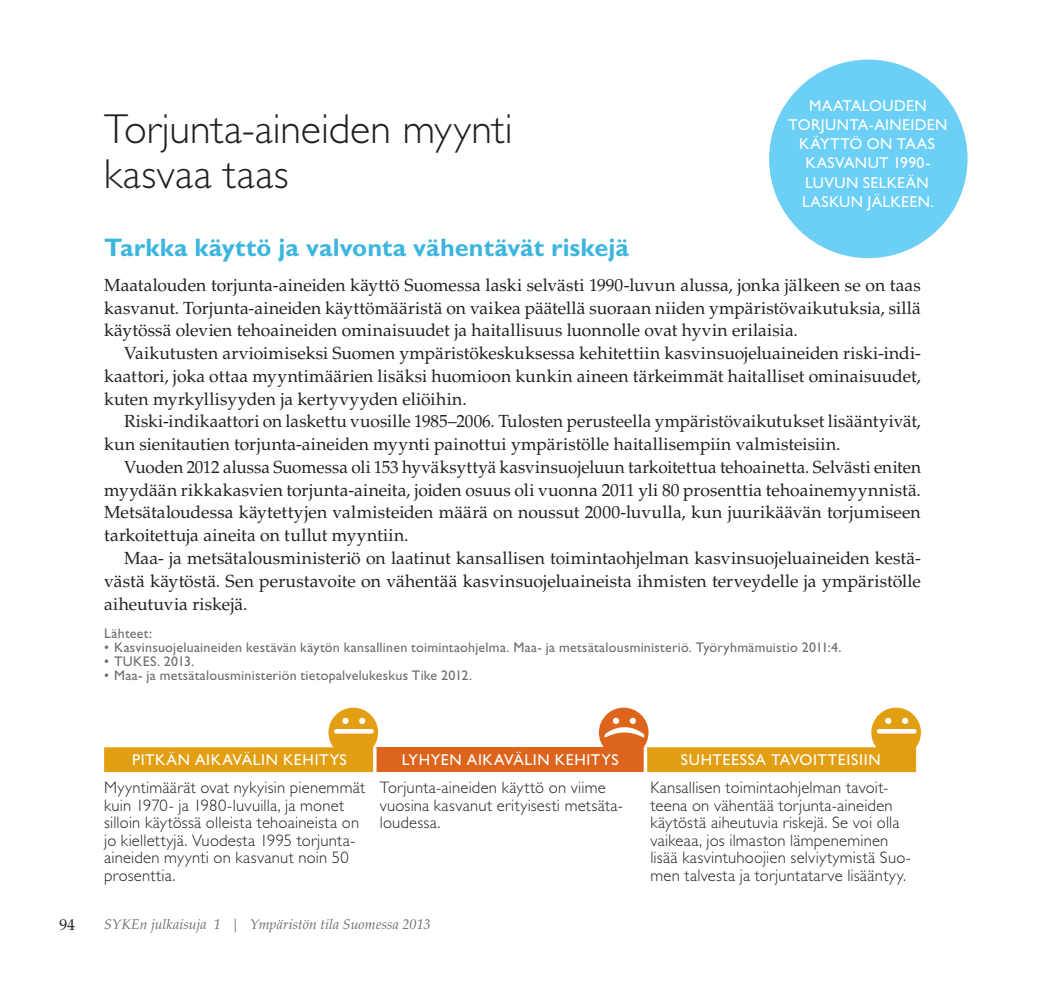
<style>
.page{position:relative;width:1042px;height:993px;background:#fff}
.page>*{position:absolute;margin:0;border:0;box-sizing:border-box;transform-origin:0 0}
._1__otsikko_MUSTA{font:300 42px/45.5px "Gill Sans Std";color:#231f20}
._2__otsikkotaso_VÄRI{font:700 25.38px "Gill Sans Std";letter-spacing:.005em;color:#3cb6df}
.Leipä_sis{font:17.5px/22.8px "Palatino LT Std";letter-spacing:.005em;color:#231f20;text-align:justify}
.Leipä_1__kpl{font:17.5px/22.8px "Palatino LT Std";color:#231f20;text-align:justify}
.Kehitys-boxit{font:300 16.62px/17.5px "Gill Sans Std";letter-spacing:.015em;color:#231f20}
.ÄLÄYS-teksti{font:15.75px/19.2px "Gill Sans Std";letter-spacing:.02em;color:#fff;text-align:center}
.Ingressi_VÄRI{font:15.75px "Gill Sans Std";letter-spacing:.04em;color:#fff}
.t1{font:15.75px "Palatino LT Std";color:#231f20}
.Lähteet_otsikko{font:14px "Gill Sans Std";letter-spacing:.015em;color:#6c6d70}
.t2{font:italic 14px "Palatino LT Std";letter-spacing:.005em;color:#6c6d70}
</style>
<div class="page">
<div style="left:599px;top:707px;width:49px;height:50px;background:#dc641c;border-radius:50%"></div>
<svg style="left:604px;top:717px;width:40px;height:20px"></svg>
<div style="left:871px;top:707px;width:50px;height:50px;background:#e39f13;border-radius:50%"></div>
<svg style="left:877px;top:717px;width:39px;height:16px"></svg>
<div style="left:328px;top:707px;width:50px;height:50px;background:#e39f13;border-radius:50%"></div>
<svg style="left:334px;top:717px;width:40px;height:16px"></svg>
<div style="left:104px;top:747px;width:812px;height:24px;background:#e39f13"></div>
<div style="left:375px;top:747px;width:270px;height:24px;background:#dc641c"></div>
<hr style="left:373px;top:747px;width:3px;height:24px;background:#fff">
<hr style="left:644px;top:747px;width:3px;height:24px;background:#fff">
<div style="left:769px;top:60px;width:198px;height:198px;background:#6bcff6;border-radius:50%"></div>
<p class="_1__otsikko_MUSTA" style="left:104px;top:106px;width:410px">Torjunta-aineiden myynti kasvaa taas</p>
<p class="_2__otsikkotaso_VÄRI" style="left:104px;top:232px;width:526px">Tarkka käyttö ja valvonta vähentävät riskejä</p>
<p class="ÄLÄYS-teksti" style="left:788px;top:96px;width:160px">MAATALOUDEN<br>TORJUNTA-AINEIDEN<br>KÄYTTÖ ON TAAS<br>KASVANUT 1990-<br>LUVUN SELKEÄN<br>LASKUN JÄLKEEN.</p>
<p class="Leipä_1__kpl" style="left:104px;top:273px;width:818px">Maatalouden torjunta-aineiden käyttö Suomessa laski selvästi 1990-luvun alussa, jonka jälkeen se on taas kasvanut. Torjunta-aineiden käyttömääristä on vaikea päätellä suoraan niiden ympäristövaikutuksia, sillä käytössä olevien tehoaineiden ominaisuudet ja haitallisuus luonnolle ovat hyvin erilaisia.</p>
<p class="Leipä_sis" style="left:104px;top:342px;width:818px;text-indent:20px">Vaikutusten arvioimiseksi Suomen ympäristökeskuksessa kehitettiin kasvinsuojeluaineiden riski-indi&shy;kaattori, joka ottaa myyntimäärien lisäksi huomioon kunkin aineen tärkeimmät haitalliset ominaisuudet, kuten myrkyllisyyden ja kertyvyyden eliöihin.</p>
<p class="Leipä_sis" style="left:104px;top:410px;width:818px;text-indent:20px">Riski-indikaattori on laskettu vuosille 1985–2006. Tulosten perusteella ympäristövaikutukset lisääntyivät, kun sienitautien torjunta-aineiden myynti painottui ympäristölle haitallisempiin valmisteisiin.</p>
<p class="Leipä_sis" style="left:104px;top:455px;width:818px;text-indent:20px">Vuoden 2012 alussa Suomessa oli 153 hyväksyttyä kasvinsuojeluun tarkoitettua tehoainetta. Selvästi eniten myydään rikkakasvien torjunta-aineita, joiden osuus oli vuonna 2011 yli 80 prosenttia tehoainemyynnistä.<br>Metsätaloudessa käytettyjen valmisteiden määrä on noussut 2000-luvulla, kun juurikäävän torjumiseen tarkoitettuja aineita on tullut myyntiin.</p>
<p class="Leipä_sis" style="left:104px;top:546px;width:818px;text-indent:20px">Maa- ja metsätalousministeriö on laatinut kansallisen toimintaohjelman kasvinsuojeluaineiden kestä&shy;västä käytöstä. Sen perustavoite on vähentää kasvinsuojeluaineista ihmisten terveydelle ja ympäristölle aiheutuvia riskejä.</p>
<p class="Lähteet_otsikko" style="left:104px;top:625px;width:49px">Lähteet:</p>
<p class="Lähteet_otsikko" style="left:104px;top:639px;width:739px">• Kasvinsuojeluaineiden kestävän käytön kansallinen toimintaohjelma. Maa- ja metsätalousministeriö. Työryhmämuistio 2011:4.</p>
<p class="Lähteet_otsikko" style="left:104px;top:653px;width:92px">• TUKES. 2013.</p>
<p class="Lähteet_otsikko" style="left:104px;top:667px;width:370px">• Maa- ja metsätalousministeriön tietopalvelukeskus Tike 2012.</p>
<p class="Ingressi_VÄRI" style="left:132px;top:750px;width:216px">PITKÄN AIKAVÄLIN KEHITYS</p>
<p class="Ingressi_VÄRI" style="left:402px;top:750px;width:218px">LYHYEN AIKAVÄLIN KEHITYS</p>
<p class="Ingressi_VÄRI" style="left:681px;top:750px;width:201px">SUHTEESSA TAVOITTEISIIN</p>
<p class="Kehitys-boxit" style="left:104px;top:779px;width:262px">Myyntimäärät ovat nykyisin pienemmät kuin 1970- ja 1980-luvuilla, ja monet silloin käytössä olleista tehoaineista on jo kiellettyjä. Vuodesta 1995 torjunta&shy;aineiden myynti on kasvanut noin 50 prosenttia.</p>
<p class="Kehitys-boxit" style="left:380px;top:779px;width:245px">Torjunta-aineiden käyttö on viime vuosina kasvanut erityisesti metsäta&shy;loudessa.</p>
<p class="Kehitys-boxit" style="left:650px;top:779px;width:262px">Kansallisen toimintaohjelman tavoit&shy;teena on vähentää torjunta-aineiden käytöstä aiheutuvia riskejä. Se voi olla vaikeaa, jos ilmaston lämpeneminen lisää kasvintuhoojien selviytymistä Suo&shy;men talvesta ja torjuntatarve lisääntyy.</p>
<p class="t1" style="left:60px;top:915px;width:17px">94</p>
<p class="t2" style="left:104px;top:915px;width:328px">SYKEn julkaisuja 1 | Ympäristön tila Suomessa 2013</p>
</div>
